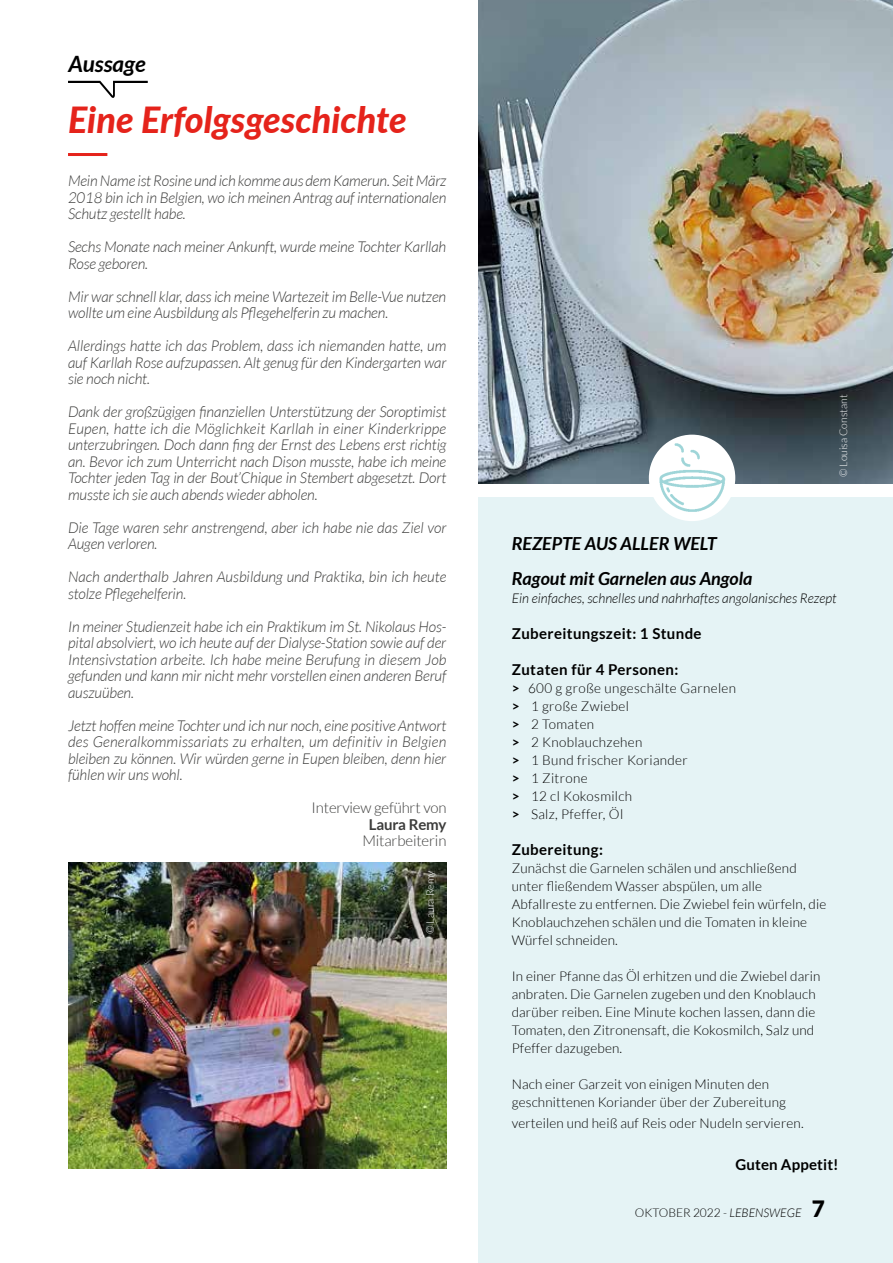
<style>
.page{position:relative;width:893px;height:1263px;background:#fff}
.page>*{position:absolute;margin:0;border:0;box-sizing:border-box;transform-origin:0 0}
.t1{font:italic 800 36px "Lato";color:#e5231b}
.t2{font:italic 700 22.5px "Lato";color:#000}
.t3{font:italic 700 18px/34.5px "Lato";color:#000}
.t4{font:italic 300 15px/16.5px "Lato";letter-spacing:-.01em;color:#3c3c3b;text-align:justify}
.t5{font:700 15px "Lato";letter-spacing:.025em;color:#000}
.t6{font:300 15px "Lato";letter-spacing:-.01em;color:#3c3c3b}
.t7{font:700 15px "Lato";letter-spacing:-.01em;color:#3c3c3b}
.t8{font:300 13.5px/18px "Lato";letter-spacing:.01em;color:#000}
.t9{font:italic 300 13.5px "Lato";color:#000}
.t10{font:300 12px "Lato";color:#000}
.t11{font:300 10.5px "Lato";color:#fff}
.s1{font-weight:700}
.s2{font-style:italic}
.s3{font-weight:900;font-size:22.5px}
</style>
<div class="page">
<div style="left:478px;top:497px;width:415px;height:766px;background:#e5f3f5"></div>
<img style="left:478px;top:0;width:415px;height:483px">
<img style="left:643px;top:429px;width:98px;height:92px">
<svg style="left:68px;top:81px;width:80px;height:17px"></svg>
<hr style="left:68px;top:153px;width:39px;height:3px;background:#e5231b">
<img style="left:68px;top:863px;width:378px;height:305px">
<h2 class="t2" style="left:68px;top:51px;width:79px">Aussage</h2>
<h1 class="t1" style="left:68px;top:93px;width:340px">Eine Erfolgsgeschichte</h1>
<p class="t4" style="left:68px;top:173px;width:380px">Mein Name ist Rosine und ich komme aus dem Kamerun. Seit März 2018 bin ich in Belgien, wo ich meinen Antrag auf internationalen Schutz gestellt habe.</p>
<p class="t4" style="left:68px;top:239px;width:380px">Sechs Monate nach meiner Ankunft, wurde meine Tochter Karllah<br>Rose geboren.</p>
<p class="t4" style="left:68px;top:288px;width:380px">Mir war schnell klar, dass ich meine Wartezeit im Belle-Vue nutzen wollte um eine Ausbildung als Pflegehelferin zu machen.</p>
<p class="t4" style="left:68px;top:338px;width:380px">Allerdings hatte ich das Problem, dass ich niemanden hatte, um auf Karllah Rose aufzupassen. Alt genug für den Kindergarten war sie noch nicht.</p>
<p class="t4" style="left:68px;top:404px;width:380px">Dank der großzügigen finanziellen Unterstützung der Soroptimist Eupen, hatte ich die Möglichkeit Karllah in einer Kinderkrippe unterzubringen. Doch dann fing der Ernst des Lebens erst richtig an. Bevor ich zum Unterricht nach Dison musste, habe ich meine Tochter jeden Tag in der Bout’Chique in Stembert abgesetzt. Dort musste ich sie auch abends wieder abholen.</p>
<p class="t4" style="left:68px;top:519px;width:380px">Die Tage waren sehr anstrengend, aber ich habe nie das Ziel vor<br>Augen verloren.</p>
<p class="t4" style="left:68px;top:569px;width:380px">Nach anderthalb Jahren Ausbildung und Praktika, bin ich heute stolze Pflegehelferin.</p>
<p class="t4" style="left:68px;top:618px;width:380px">In meiner Studienzeit habe ich ein Praktikum im St. Nikolaus Hos&shy;pital absolviert, wo ich heute auf der Dialyse-Station sowie auf der Intensivstation arbeite. Ich habe meine Berufung in diesem Job gefunden und kann mir nicht mehr vorstellen einen anderen Beruf auszuüben.</p>
<p class="t4" style="left:68px;top:717px;width:380px">Jetzt hoffen meine Tochter und ich nur noch, eine positive Antwort des Generalkommissariats zu erhalten, um definitiv in Belgien bleiben zu können. Wir würden gerne in Eupen bleiben, denn hier fühlen wir uns wohl.</p>
<p class="t6" style="left:312px;top:800px;width:136px">Interview geführt von</p>
<p class="t7" style="left:369px;top:815px;width:79px">Laura Remy</p>
<p class="t6" style="left:362px;top:833px;width:86px">Mitarbeiterin</p>
<p class="t11" style="left:424px;top:934px;width:65px;rotate:-90deg">© Laura Remy</p>
<p class="t11" style="left:838px;top:477px;width:84px;rotate:-90deg">© Louisa Constant</p>
<p class="t3" style="left:512px;top:527px;width:242px">REZEPTE AUS ALLER WELT<br>Ragout mit Garnelen aus Angola</p>
<p class="t9" style="left:512px;top:591px;width:326px">Ein einfaches, schnelles und nahrhaftes angolanisches Rezept</p>
<p class="t5" style="left:512px;top:625px;width:191px">Zubereitungszeit: 1 Stunde</p>
<p class="t5" style="left:512px;top:661px;width:168px">Zutaten für 4 Personen:</p>
<p class="t8" style="left:512px;top:679px;width:226px"><span class="s1">&gt;</span> 600 g große ungeschälte Garnelen <span class="s1">&gt;</span> 1 große Zwiebel<br><span class="s1">&gt;</span> 2 Tomaten<br><span class="s1">&gt;</span> 2 Knoblauchzehen<br><span class="s1">&gt;</span> 1 Bund frischer Koriander<br><span class="s1">&gt;</span> 1 Zitrone<br><span class="s1">&gt;</span> 12 cl Kokosmilch<br><span class="s1">&gt;</span> Salz, Pfeffer, Öl</p>
<p class="t5" style="left:512px;top:841px;width:93px">Zubereitung:</p>
<p class="t8" style="left:512px;top:859px;width:316px">Zunächst die Garnelen schälen und anschließend unter fließendem Wasser abspülen, um alle Abfallreste zu entfernen. Die Zwiebel fein würfeln, die Knoblauchzehen schälen und die Tomaten in kleine Würfel schneiden.</p>
<p class="t8" style="left:512px;top:967px;width:310px">In einer Pfanne das Öl erhitzen und die Zwiebel darin anbraten. Die Garnelen zugeben und den Knoblauch darüber reiben. Eine Minute kochen lassen, dann die Tomaten, den Zitronensaft, die Kokosmilch, Salz und Pfeffer dazugeben.</p>
<p class="t8" style="left:512px;top:1075px;width:276px">Nach einer Garzeit von einigen Minuten den geschnittenen Koriander über der Zubereitung</p>
<p class="t8" style="left:512px;top:1114px;width:293px">verteilen und heiß auf Reis oder Nudeln servieren.</p>
<p class="t5" style="left:735px;top:1156px;width:105px">Guten Appetit!</p>
<p class="t10" style="left:635px;top:1206px;width:191px">OKTOBER 2022 - <span class="s2">LEBENSWEGE</span> <span class="s3">7</span></p>
</div>
